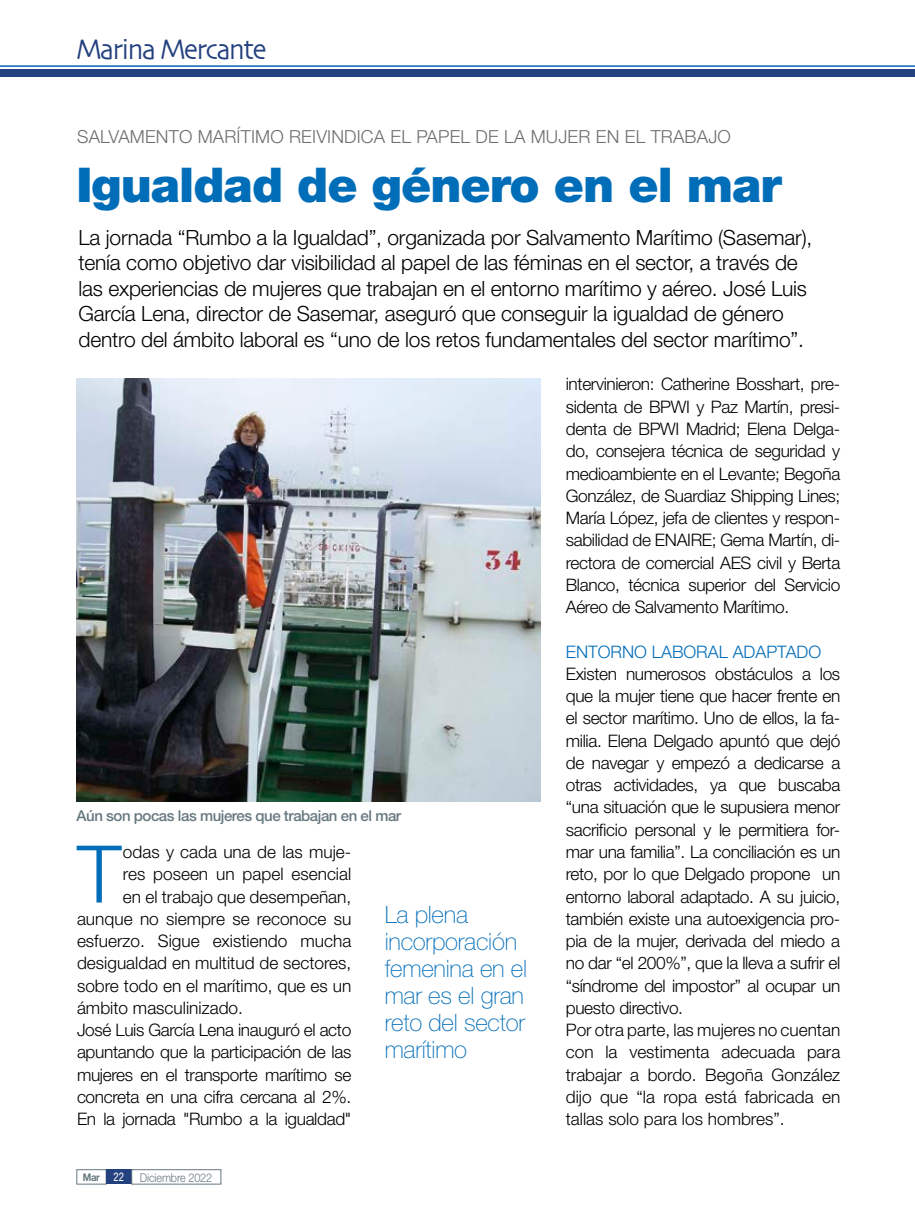
<style>
.page{position:relative;width:915px;height:1212px;background:#fff}
.page>*{position:absolute;margin:0;border:0;box-sizing:border-box;transform-origin:0 0}
.texto_general{font:300 79.65px "Helvetica Neue LT Std";color:#006db8}
.t1{font:900 48px "Helvetica Neue LT Std";letter-spacing:-.02em;color:#006db8}
.t2{font:29.7px "Skia";letter-spacing:-.05em;color:#24417f;scale:.91 1}
.texto_frases_destaca{font:100 24px/27px "Helvetica Neue LT Std";letter-spacing:-.01em;color:#006db8}
.Entradilla_reportaje{font:300 21px/25.5px "Helvetica Neue LT Std";letter-spacing:-.01em;color:#000}
.t3{font:300 18px "Helvetica Neue LT Std";letter-spacing:.01em;color:#6e6e6e}
.texto_general-2{font:300 17.25px/22.2px "Helvetica Neue LT Std";color:#000;text-align:justify}
.texto_general-3{font:300 17.25px "Helvetica Neue LT Std";color:#006db8}
.t4{font:500 15px "Helvetica Neue LT Std";letter-spacing:-.03em;color:#667880}
.t5{font:300 12px "Helvetica Neue LT Std";letter-spacing:-.01em;color:#667880;scale:.9 1}
.t6{font:700 10.5px "Helvetica Neue LT Std";color:#667880;scale:.9 1}
.s1{font-weight:400;font-stretch:condensed;font-size:12px;color:#fff}
</style>
<div class="page">
<div style="left:77px;top:1169px;width:29px;height:15px;border:1px solid #667880"></div>
<div style="left:106px;top:1169px;width:26px;height:15px;background:#24417f"></div>
<hr style="left:0;top:65px;width:914px;height:2px;background:#0065b0">
<div style="left:0;top:69px;width:914px;height:7px;background:#24417f"></div>
<div style="left:131px;top:1169px;width:90px;height:15px;border:1px solid #667880"></div>
<img style="left:77px;top:378px;width:463px;height:423px">
<p class="t2" style="left:76px;top:31px;width:211px">Marina Mercante</p>
<p class="t3" style="left:77px;top:125px;width:655px">SALVAMENTO MARÍTIMO REIVINDICA EL PAPEL DE LA MUJER EN EL TRABAJO</p>
<p class="t1" style="left:76px;top:156px;width:706px">Igualdad de género en el mar</p>
<p class="Entradilla_reportaje" style="left:78px;top:224px;width:735px">La jornada “Rumbo a la Igualdad”, organizada por Salvamento Marítimo (Sasemar), tenía como objetivo dar visibilidad al papel de las féminas en el sector, a través de las experiencias de mujeres que trabajan en el entorno marítimo y aéreo. José Luis García Lena, director de Sasemar, aseguró que conseguir la igualdad de género dentro del ámbito laboral es “uno de los retos fundamentales del sector marítimo”.</p>
<p class="t4" style="left:77px;top:806px;width:326px">Aún son pocas las mujeres que trabajan en el mar</p>
<p class="texto_general" style="left:77px;top:825px;width:46px">T</p>
<p class="texto_general-2" style="left:123px;top:840px;width:230px">odas y cada una de las muje-</p>
<p class="texto_general-2" style="left:123px;top:863px;width:230px">res poseen un papel esencial</p>
<p class="texto_general-2" style="left:123px;top:885px;width:230px">en el trabajo que desempeñan,</p>
<p class="texto_general-2" style="left:77px;top:907px;width:276px">aunque no siempre se reconoce su</p>
<p class="texto_general-2" style="left:77px;top:929px;width:276px">esfuerzo. Sigue existiendo mucha</p>
<p class="texto_general-2" style="left:77px;top:952px;width:276px">desigualdad en multitud de sectores,</p>
<p class="texto_general-2" style="left:77px;top:974px;width:276px">sobre todo en el marítimo, que es un</p>
<p class="texto_general-2" style="left:77px;top:996px;width:167px">ámbito masculinizado.</p>
<p class="texto_general-2" style="left:77px;top:1018px;width:276px">José Luis García Lena inauguró el acto apuntando que la participación de las mujeres en el transporte marítimo se concreta en una cifra cercana al 2%.<br>En la jornada "Rumbo a la igualdad"</p>
<p class="t6" style="left:83px;top:1171px;width:47px">Mar <span class="s1">22</span></p>
<p class="t5" style="left:140px;top:1170px;width:82px">Diciembre 2022</p>
<p class="texto_frases_destaca" style="left:384px;top:901px;width:144px">La plena incorporación femenina en el mar es el gran reto del sector marítimo</p>
<p class="texto_general-2" style="left:565px;top:373px;width:276px">intervinieron: Catherine Bosshart, pre&shy;sidenta de BPWI y Paz Martín, presi&shy;denta de BPWI Madrid; Elena Delga&shy;do, consejera técnica de seguridad y medioambiente en el Levante; Begoña González, de Suardiaz Shipping Lines; María López, jefa de clientes y respon&shy;sabilidad de ENAIRE; Gema Martín, di&shy;rectora de comercial AES civil y Berta Blanco, técnica superior del Servicio Aéreo de Salvamento Marítimo.</p>
<p class="texto_general-3" style="left:565px;top:641px;width:257px">ENTORNO LABORAL ADAPTADO</p>
<p class="texto_general-2" style="left:565px;top:662px;width:276px">Existen numerosos obstáculos a los que la mujer tiene que hacer frente en el sector marítimo. Uno de ellos, la fa&shy;milia. Elena Delgado apuntó que dejó de navegar y empezó a dedicarse a otras actividades, ya que buscaba “una situación que le supusiera menor sacrificio personal y le permitiera for&shy;mar una familia”. La conciliación es un reto, por lo que Delgado propone un entorno laboral adaptado. A su juicio, también existe una autoexigencia pro&shy;pia de la mujer, derivada del miedo a no dar “el 200%”, que la lleva a sufrir el “síndrome del impostor” al ocupar un puesto directivo.</p>
<p class="texto_general-2" style="left:565px;top:1018px;width:276px">Por otra parte, las mujeres no cuentan con la vestimenta adecuada para trabajar a bordo. Begoña González dijo que “la ropa está fabricada en tallas solo para los hombres”.</p>
</div>
